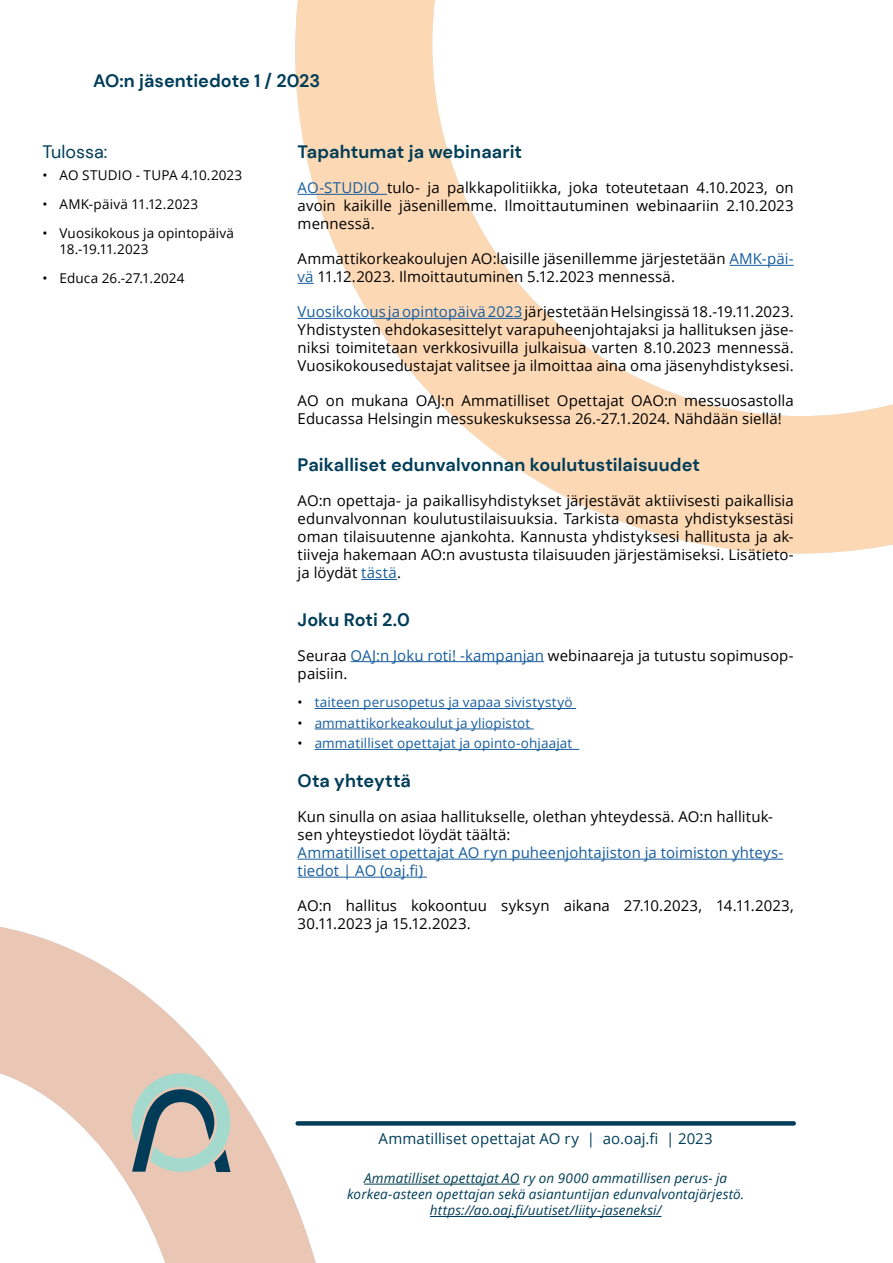
<style>
.page{position:relative;width:893px;height:1263px;background:#fff}
.page>*{position:absolute;margin:0;border:0;box-sizing:border-box;transform-origin:0 0}
.Otsikko{font:700 18px "DM Sans";letter-spacing:.005em;color:#003d58}
.Otsikko_2{font:18px "DM Sans";color:#003d58}
.Leipäteksti{font:15px/18px "Open Sans";letter-spacing:.005em;color:#000}
.t1{font:15px "Open Sans";letter-spacing:.005em;color:#003d58}
.t2{font:italic 13.5px/16.2px "Open Sans";letter-spacing:.01em;color:#003d58;text-align:center}
.t3{font:13.5px "Open Sans";letter-spacing:.01em;color:#175d9e}
.t4{font:13.5px/16.2px "Open Sans";letter-spacing:.01em;color:#000}
.s1{color:#175d9e}
.s2{color:#000}
.s3{color:#003e52}
</style>
<div class="page">
<svg style="left:295px;top:0;width:598px;height:554px"></svg>
<svg style="left:0;top:927px;width:316px;height:336px"></svg>
<div style="left:298px;top:1121px;width:496px;height:5px;background:#003d58"></div>
<svg style="left:132px;top:1073px;width:98px;height:99px;background:#a1afa9"></svg>
<hr style="left:364px;top:1184px;width:156px;height:1px;background:#003e52">
<hr style="left:430px;top:1216px;width:231px;height:1px;background:#003d58">
<hr style="left:298px;top:194px;width:89px;height:1px;background:#175d9e">
<hr style="left:729px;top:265px;width:65px;height:1px;background:#175d9e">
<svg style="left:298px;top:283px;width:16px;height:1px"></svg>
<hr style="left:298px;top:318px;width:224px;height:1px;background:#175d9e">
<hr style="left:361px;top:579px;width:36px;height:1px;background:#175d9e">
<hr style="left:351px;top:661px;width:193px;height:1px;background:#175d9e">
<hr style="left:315px;top:708px;width:261px;height:1px;background:#175d9e">
<hr style="left:315px;top:729px;width:219px;height:1px;background:#175d9e">
<hr style="left:315px;top:749px;width:264px;height:1px;background:#175d9e">
<hr style="left:298px;top:859px;width:485px;height:1px;background:#175d9e">
<hr style="left:298px;top:877px;width:129px;height:1px;background:#175d9e">
<p class="Otsikko" style="left:93px;top:70px;width:229px">AO:n jäsentiedote 1 / 2023</p>
<p class="Otsikko_2" style="left:43px;top:141px;width:67px">Tulossa:</p>
<p class="t4" style="left:43px;top:167px;width:201px">• AO STUDIO - TUPA 4.10.2023</p>
<p class="t4" style="left:43px;top:196px;width:157px">• AMK-päivä 11.12.2023</p>
<p class="t4" style="left:60px;top:225px;width:176px;text-indent:-17px">• Vuosikokous ja opintopäivä<br>18.-19.11.2023</p>
<p class="t4" style="left:43px;top:270px;width:143px">• Educa 26.-27.1.2024</p>
<p class="Otsikko" style="left:298px;top:141px;width:226px">Tapahtumat ja webinaarit</p>
<p class="Leipäteksti" style="left:298px;top:178px;width:498px;text-align:justify"><span class="s1">AO-STUDIO</span> tulo- ja palkkapolitiikka, joka toteutetaan 4.10.2023, on avoin kaikille jäsenillemme. Ilmoittautuminen webinaariin 2.10.2023 mennessä.</p>
<p class="Leipäteksti" style="left:298px;top:249px;width:498px">Ammattikorkeakoulujen AO:laisille jäsenillemme järjestetään <span class="s1">AMK-päi&shy;vä</span> 11.12.2023. Ilmoittautuminen 5.12.2023 mennessä.</p>
<p class="Leipäteksti" style="left:298px;top:302px;width:498px;text-align:justify"><span class="s1">Vuosikokous ja opintopäivä 2023</span> järjestetään Helsingissä 18.-19.11.2023.<br>Yhdistysten ehdokasesittelyt varapuheenjohtajaksi ja hallituksen jäse&shy;niksi toimitetaan verkkosivuilla julkaisua varten 8.10.2023 mennessä.<br>Vuosikokousedustajat valitsee ja ilmoittaa aina oma jäsenyhdistyksesi.</p>
<p class="Leipäteksti" style="left:298px;top:391px;width:498px">AO on mukana OAJ:n Ammatilliset Opettajat OAO:n messuosastolla<br>Educassa Helsingin messukeskuksessa 26.-27.1.2024. Nähdään siellä!</p>
<p class="Otsikko" style="left:298px;top:454px;width:404px">Paikalliset edunvalvonnan koulutustilaisuudet</p>
<p class="Leipäteksti" style="left:298px;top:491px;width:498px;text-align:justify">AO:n opettaja- ja paikallisyhdistykset järjestävät aktiivisesti paikallisia edunvalvonnan koulutustilaisuuksia. Tarkista omasta yhdistyksestäsi oman tilaisuutenne ajankohta. Kannusta yhdistyksesi hallitusta ja ak&shy;tiiveja hakemaan AO:n avustusta tilaisuuden järjestämiseksi. Lisätieto&shy;ja löydät <span class="s1">tästä</span>.</p>
<p class="Otsikko" style="left:298px;top:608px;width:114px">Joku Roti 2.0</p>
<p class="Leipäteksti" style="left:298px;top:646px;width:498px">Seuraa <span class="s1">OAJ:n Joku roti! -kampanjan</span> webinaareja ja tutustu sopimusop&shy;paisiin.</p>
<p class="t3" style="left:298px;top:693px;width:276px"><span class="s2">•</span> taiteen perusopetus ja vapaa sivistystyö</p>
<p class="t3" style="left:298px;top:714px;width:234px"><span class="s2">•</span> ammattikorkeakoulut ja yliopistot</p>
<p class="t3" style="left:298px;top:734px;width:276px"><span class="s2">•</span> ammatilliset opettajat ja opinto-ohjaajat</p>
<p class="Otsikko" style="left:298px;top:769px;width:115px">Ota yhteyttä</p>
<p class="Leipäteksti" style="left:298px;top:807px;width:487px">Kun sinulla on asiaa hallitukselle, olethan yhteydessä. AO:n hallituk&shy;sen yhteystiedot löydät täältä:<br><span class="s1">Ammatilliset opettajat AO ryn puheenjohtajiston ja toimiston yhteys&shy;tiedot | AO (oaj.fi)</span></p>
<p class="Leipäteksti" style="left:298px;top:896px;width:498px">AO:n hallitus kokoontuu syksyn aikana 27.10.2023, 14.11.2023,<br>30.11.2023 ja 15.12.2023.</p>
<p class="t1" style="left:379px;top:1128px;width:336px">Ammatilliset opettajat AO ry | ao.oaj.fi | 2023</p>
<p class="t2" style="left:347px;top:1170px;width:399px"><span class="s3">Ammatilliset opettajat AO ry on 9000 amm</span>atillisen perus- ja korkea-asteen opettajan sekä asiantuntijan edunvalvontajärjestö. https://ao.oaj.fi/uutiset/liity-jaseneksi/</p>
</div>
